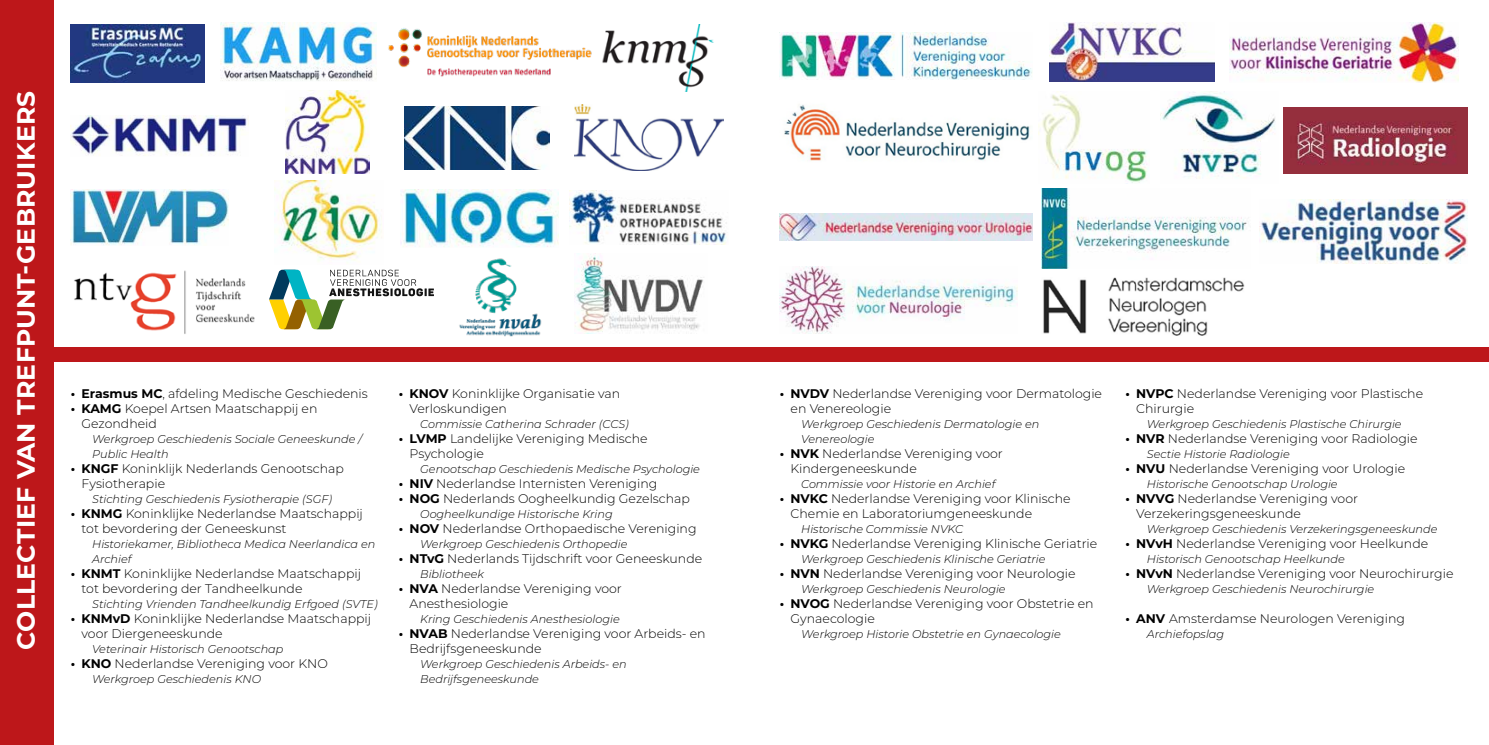
<style>
.page{position:relative;width:1489px;height:745px;background:#fff}
.page>*{position:absolute;margin:0;border:0;box-sizing:border-box;transform-origin:0 0}
.t1{font:700 25px "Montserrat";letter-spacing:.005em;color:#fff}
.t2{font:300 12.5px/15px "Montserrat";color:#000}
.t3{font:italic 300 11.25px/15px "Montserrat";color:#000}
.s1{font-weight:700}
</style>
<div class="page">
<div style="left:0;top:0;width:53px;height:744px;background:#bd171a"></div>
<img style="left:221px;top:23px;width:156px;height:58px">
<img style="left:459px;top:258px;width:83px;height:79px">
<img style="left:574px;top:256px;width:130px;height:77px">
<img style="left:71px;top:24px;width:133px;height:58px">
<img style="left:286px;top:90px;width:83px;height:83px">
<img style="left:574px;top:105px;width:149px;height:65px">
<img style="left:71px;top:189px;width:158px;height:56px">
<img style="left:274px;top:181px;width:108px;height:81px">
<img style="left:404px;top:106px;width:145px;height:63px">
<svg style="left:269px;top:269px;width:165px;height:60px"></svg>
<img style="left:400px;top:189px;width:158px;height:58px">
<img style="left:569px;top:191px;width:158px;height:53px">
<img style="left:74px;top:270px;width:181px;height:64px">
<img style="left:388px;top:28px;width:204px;height:49px">
<img style="left:602px;top:24px;width:112px;height:68px">
<img style="left:71px;top:116px;width:176px;height:40px">
<div style="left:43px;top:347px;width:712px;height:14px;background:#bd171a"></div>
<div style="left:733px;top:347px;width:755px;height:14px;background:#bd171a"></div>
<img style="left:1160px;top:92px;width:115px;height:87px">
<img style="left:780px;top:32px;width:252px;height:48px">
<img style="left:780px;top:214px;width:252px;height:26px">
<img style="left:780px;top:267px;width:237px;height:66px">
<img style="left:1049px;top:22px;width:165px;height:59px">
<img style="left:1041px;top:188px;width:206px;height:80px">
<img style="left:1259px;top:199px;width:208px;height:64px">
<img style="left:1283px;top:107px;width:184px;height:66px">
<img style="left:784px;top:105px;width:246px;height:56px">
<img style="left:1229px;top:23px;width:229px;height:59px">
<img style="left:1038px;top:94px;width:110px;height:89px">
<img style="left:1043px;top:277px;width:202px;height:58px">
<h1 class="t1" style="left:8px;top:649px;width:560px;rotate:-90deg">COLLECTIEF VAN TREFPUNT-GEBRUIKERS</h1>
<p class="t2" style="left:71px;top:385px;width:298px"><span class="s1">• Erasmus MC</span>, afdeling Medische Geschiedenis</p>
<p class="t2" style="left:81px;top:400px;width:237px;text-indent:-11px"><span class="s1">• KAMG</span> Koepel Artsen Maatschappij en<br>Gezondheid</p>
<p class="t3" style="left:92px;top:430px;width:271px">Werkgroep Geschiedenis Sociale Geneeskunde /<br>Public Health</p>
<p class="t2" style="left:81px;top:460px;width:264px;text-indent:-11px"><span class="s1">• KNGF</span> Koninklijk Nederlands Genootschap<br>Fysiotherapie</p>
<p class="t3" style="left:92px;top:490px;width:241px">Stichting Geschiedenis Fysiotherapie (SGF)</p>
<p class="t2" style="left:81px;top:505px;width:283px;text-indent:-11px"><span class="s1">• KNMG</span> Koninklijke Nederlandse Maatschappij tot bevordering der Geneeskunst</p>
<p class="t3" style="left:92px;top:535px;width:285px">Historiekamer, Bibliotheca Medica Neerlandica en<br>Archief</p>
<p class="t2" style="left:81px;top:565px;width:281px;text-indent:-11px"><span class="s1">• KNMT</span> Koninklijke Nederlandse Maatschappij tot bevordering der Tandheelkunde</p>
<p class="t3" style="left:92px;top:595px;width:287px">Stichting Vrienden Tandheelkundig Erfgoed (SVTE)</p>
<p class="t2" style="left:81px;top:610px;width:291px;text-indent:-11px"><span class="s1">• KNMvD</span> Koninklijke Nederlandse Maatschappij voor Diergeneeskunde</p>
<p class="t3" style="left:92px;top:640px;width:193px">Veterinair Historisch Genootschap</p>
<p class="t2" style="left:71px;top:655px;width:258px"><span class="s1">• KNO</span> Nederlandse Vereniging voor KNO</p>
<p class="t3" style="left:92px;top:670px;width:170px">Werkgroep Geschiedenis KNO</p>
<p class="t2" style="left:409px;top:385px;width:212px;text-indent:-11px"><span class="s1">• KNOV</span> Koninklijke Organisatie van<br>Verloskundigen</p>
<p class="t3" style="left:420px;top:415px;width:210px">Commissie Catherina Schrader (CCS)</p>
<p class="t2" style="left:409px;top:430px;width:239px;text-indent:-11px"><span class="s1">• LVMP</span> Landelijke Vereniging Medische<br>Psychologie</p>
<p class="t3" style="left:420px;top:460px;width:281px">Genootschap Geschiedenis Medische Psychologie</p>
<p class="t2" style="left:399px;top:475px;width:260px"><span class="s1">• NIV</span> Nederlandse Internisten Vereniging</p>
<p class="t2" style="left:399px;top:490px;width:292px"><span class="s1">• NOG</span> Nederlands Oogheelkundig Gezelschap</p>
<p class="t3" style="left:420px;top:505px;width:194px">Oogheelkundige Historische Kring</p>
<p class="t2" style="left:399px;top:520px;width:299px"><span class="s1">• NOV</span> Nederlandse Orthopaedische Vereniging</p>
<p class="t3" style="left:420px;top:535px;width:209px">Werkgroep Geschiedenis Orthopedie</p>
<p class="t2" style="left:399px;top:550px;width:305px"><span class="s1">• NTvG</span> Nederlands Tijdschrift voor Geneeskunde</p>
<p class="t3" style="left:420px;top:565px;width:65px">Bibliotheek</p>
<p class="t2" style="left:409px;top:580px;width:214px;text-indent:-11px"><span class="s1">• NVA</span> Nederlandse Vereniging voor<br>Anesthesiologie</p>
<p class="t3" style="left:420px;top:610px;width:201px">Kring Geschiedenis Anesthesiologie</p>
<p class="t2" style="left:409px;top:625px;width:297px;text-indent:-11px"><span class="s1">• NVAB</span> Nederlandse Vereniging voor Arbeids- en<br>Bedrijfsgeneeskunde</p>
<p class="t3" style="left:420px;top:655px;width:208px">Werkgroep Geschiedenis Arbeids- en<br>Bedrijfsgeneeskunde</p>
<p class="t2" style="left:790px;top:385px;width:313px;text-indent:-11px"><span class="s1">• NVDV</span> Nederlandse Vereniging voor Dermatologie en Venereologie</p>
<p class="t3" style="left:801px;top:415px;width:240px">Werkgroep Geschiedenis Dermatologie en<br>Venereologie</p>
<p class="t2" style="left:790px;top:445px;width:214px;text-indent:-11px"><span class="s1">• NVK</span> Nederlandse Vereniging voor<br>Kindergeneeskunde</p>
<p class="t3" style="left:801px;top:475px;width:196px">Commissie voor Historie en Archief</p>
<p class="t2" style="left:790px;top:490px;width:281px;text-indent:-11px"><span class="s1">• NVKC</span> Nederlandse Vereniging voor Klinische<br>Chemie en Laboratoriumgeneeskunde</p>
<p class="t3" style="left:801px;top:520px;width:163px">Historische Commissie NVKC</p>
<p class="t2" style="left:780px;top:535px;width:319px"><span class="s1">• NVKG</span> Nederlandse Vereniging Klinische Geriatrie</p>
<p class="t3" style="left:801px;top:550px;width:246px">Werkgroep Geschiedenis Klinische Geriatrie</p>
<p class="t2" style="left:780px;top:565px;width:297px"><span class="s1">• NVN</span> Nederlandse Vereniging voor Neurologie</p>
<p class="t3" style="left:801px;top:580px;width:206px">Werkgroep Geschiedenis Neurologie</p>
<p class="t2" style="left:790px;top:595px;width:304px;text-indent:-11px"><span class="s1">• NVOG</span> Nederlandse Vereniging voor Obstetrie en<br>Gynaecologie</p>
<p class="t3" style="left:801px;top:625px;width:261px">Werkgroep Historie Obstetrie en Gynaecologie</p>
<p class="t2" style="left:1136px;top:385px;width:288px;text-indent:-11px"><span class="s1">• NVPC</span> Nederlandse Vereniging voor Plastische<br>Chirurgie</p>
<p class="t3" style="left:1146px;top:415px;width:256px">Werkgroep Geschiedenis Plastische Chirurgie</p>
<p class="t2" style="left:1125px;top:430px;width:293px"><span class="s1">• NVR</span> Nederlandse Vereniging voor Radiologie</p>
<p class="t3" style="left:1146px;top:445px;width:144px">Sectie Historie Radiologie</p>
<p class="t2" style="left:1125px;top:460px;width:281px"><span class="s1">• NVU</span> Nederlandse Vereniging voor Urologie</p>
<p class="t3" style="left:1146px;top:475px;width:192px">Historische Genootschap Urologie</p>
<p class="t2" style="left:1136px;top:490px;width:223px;text-indent:-11px"><span class="s1">• NVVG</span> Nederlandse Vereniging voor<br>Verzekeringsgeneeskunde</p>
<p class="t3" style="left:1146px;top:520px;width:292px">Werkgroep Geschiedenis Verzekeringsgeneeskunde</p>
<p class="t2" style="left:1125px;top:535px;width:304px"><span class="s1">• NVvH</span> Nederlandse Vereniging voor Heelkunde</p>
<p class="t3" style="left:1146px;top:550px;width:199px">Historisch Genootschap Heelkunde</p>
<p class="t2" style="left:1125px;top:565px;width:329px"><span class="s1">• NVvN</span> Nederlandse Vereniging voor Neurochirurgie</p>
<p class="t3" style="left:1146px;top:580px;width:229px">Werkgroep Geschiedenis Neurochirurgie</p>
<p class="t2" style="left:1125px;top:610px;width:281px"><span class="s1">• ANV</span> Amsterdamse Neurologen Vereniging</p>
<p class="t3" style="left:1146px;top:625px;width:79px">Archiefopslag</p>
</div>
